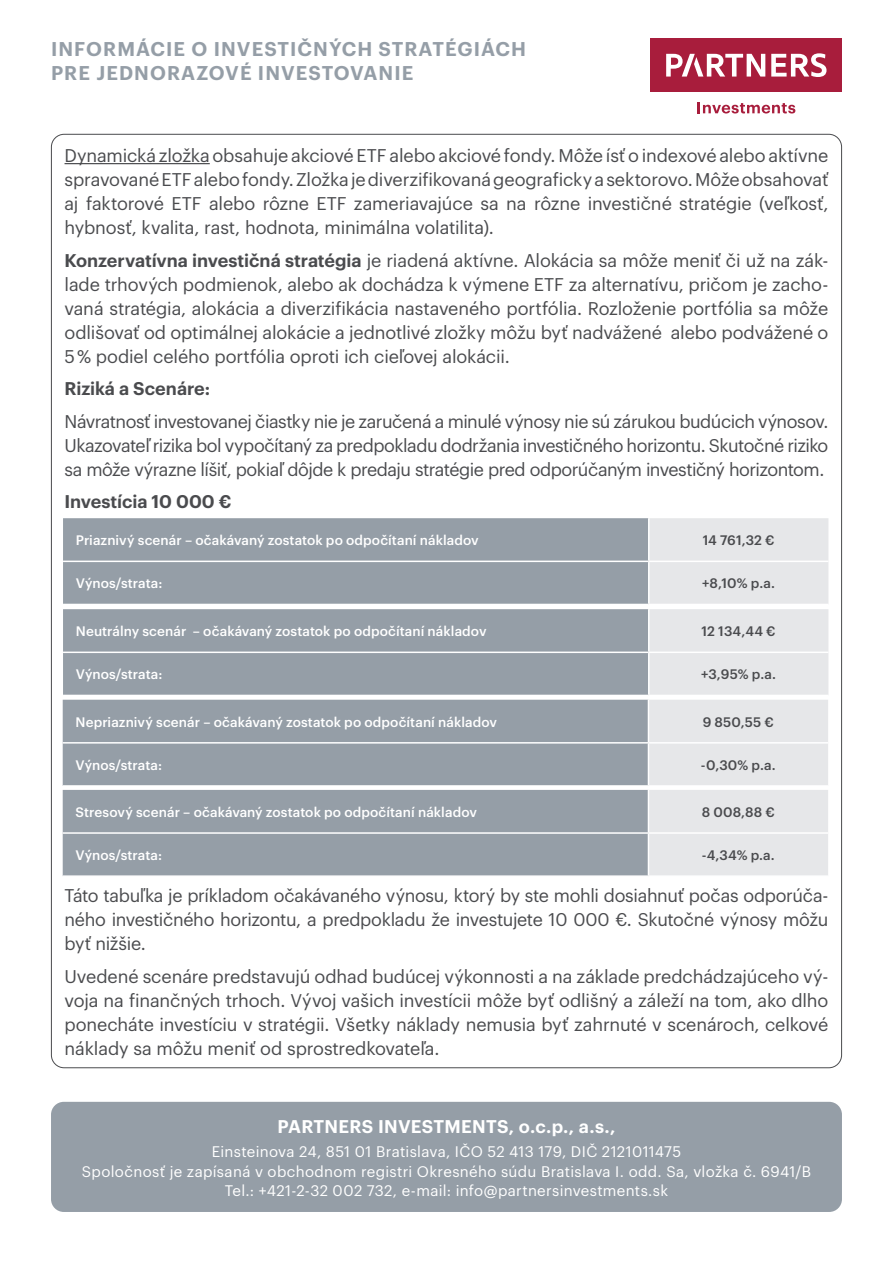
<style>
.page{position:relative;width:893px;height:1263px;background:#fff}
.page>*{position:absolute;margin:0;border:0;box-sizing:border-box;transform-origin:0 0}
.t1{font:600 19.5px/23.4px "Graphik";letter-spacing:.055em;color:#959ea7}
.t2{font:18px/24px "Graphik";letter-spacing:-.015em;color:#4a4b4e;text-align:justify}
.t3{font:600 18px "Graphik";letter-spacing:.01em;color:#fff}
.t4{font:600 18px "Graphik";letter-spacing:-.005em;color:#4a4b4e}
.t5{font:15px/19.5px "Graphik";letter-spacing:.02em;color:#fff;text-align:center}
.t6{font:500 13.5px "Graphik";letter-spacing:.005em;color:#fff}
.t7{font:500 13.5px "Graphik";letter-spacing:.01em;color:#4a4b4e}
.s1{font-weight:600}
</style>
<div class="page">
<div style="left:51px;top:1102px;width:791px;height:110px;background:#959ea7;border-radius:13px"></div>
<div style="left:651px;top:38px;width:191px;height:54px;background:#a81d3c"></div>
<svg style="left:771px;top:53px;width:55px;height:24px"></svg>
<svg style="left:666px;top:54px;width:99px;height:23px"></svg>
<svg style="left:698px;top:102px;width:97px;height:11px"></svg>
<hr style="left:65px;top:163px;width:145px;height:1px;background:#4a4b4e">
<div style="left:63px;top:518px;width:585px;height:86px;background:#959ea7"></div>
<hr style="left:63px;top:561px;width:586px;height:1px;background:#fff">
<div style="left:63px;top:609px;width:585px;height:86px;background:#959ea7"></div>
<hr style="left:63px;top:651px;width:586px;height:2px;background:#fff">
<div style="left:63px;top:790px;width:585px;height:85px;background:#959ea7"></div>
<hr style="left:63px;top:832px;width:585px;height:2px;background:#fff">
<div style="left:63px;top:700px;width:585px;height:85px;background:#959ea7"></div>
<svg style="left:648px;top:518px;width:180px;height:358px;background:#e8e9ea"></svg>
<hr style="left:648px;top:700px;width:1px;height:42px;background:#fff">
<hr style="left:63px;top:742px;width:585px;height:1px;background:#fff">
<hr style="left:648px;top:742px;width:180px;height:1px;background:#fff">
<hr style="left:648px;top:743px;width:1px;height:42px;background:#fff">
<hr style="left:648px;top:785px;width:180px;height:2px;background:#fff">
<p class="t1" style="left:51px;top:36px;width:476px">INFORMÁCIE O INVESTIČNÝCH STRATÉGIÁCH<br>PRE JEDNORAZOVÉ INVESTOVANIE</p>
<p class="t2" style="left:65px;top:142px;width:765px">Dynamická zložka obsahuje akciové ETF alebo akciové fondy. Môže ísť o indexové alebo aktívne spravované ETF alebo fondy. Zložka je diverzifikovaná geograficky a sektorovo. Môže obsahovať aj faktorové ETF alebo rôzne ETF zameriavajúce sa na rôzne investičné stratégie (veľkosť, hybnosť, kvalita, rast, hodnota, minimálna volatilita).</p>
<p class="t2" style="left:65px;top:246px;width:765px"><span class="s1">Konzervatívna investičná stratégia</span> je riadená aktívne. Alokácia sa môže meniť či už na zák&shy;lade trhových podmienok, alebo ak dochádza k výmene ETF za alternatívu, pričom je zacho&shy;vaná stratégia, alokácia a diverzifikácia nastaveného portfólia. Rozloženie portfólia sa môže odlišovať od optimálnej alokácie a jednotlivé zložky môžu byť nadvážené alebo podvážené o 5 % podiel celého portfólia oproti ich cieľovej alokácii.</p>
<p class="t4" style="left:65px;top:375px;width:147px">Riziká a Scenáre:</p>
<p class="t2" style="left:65px;top:407px;width:765px">Návratnosť investovanej čiastky nie je zaručená a minulé výnosy nie sú zárukou budúcich výnosov.<br>Ukazovateľ rizika bol vypočítaný za predpokladu dodržania investičného horizontu. Skutočné riziko sa môže výrazne líšiť, pokiaľ dôjde k predaju stratégie pred odporúčaným investičný horizontom.</p>
<p class="t4" style="left:65px;top:488px;width:168px">Investícia 10 000 €</p>
<p class="t6" style="left:76px;top:530px;width:404px">Priaznivý scenár – očakávaný zostatok po odpočítaní nákladov</p>
<p class="t7" style="left:703px;top:530px;width:73px">14 761,32 €</p>
<p class="t6" style="left:76px;top:573px;width:88px">Výnos/strata:</p>
<p class="t7" style="left:702px;top:573px;width:74px">+8,10% p.a.</p>
<p class="t6" style="left:76px;top:621px;width:412px">Neutrálny scenár – očakávaný zostatok po odpočítaní nákladov</p>
<p class="t7" style="left:702px;top:621px;width:75px">12 134,44 €</p>
<p class="t6" style="left:76px;top:664px;width:88px">Výnos/strata:</p>
<p class="t7" style="left:701px;top:664px;width:76px">+3,95% p.a.</p>
<p class="t6" style="left:75px;top:711px;width:423px">Nepriaznivý scenár – očakávaný zostatok po odpočítaní nákladov</p>
<p class="t7" style="left:703px;top:711px;width:73px">9 850,55 €</p>
<p class="t6" style="left:75px;top:755px;width:88px">Výnos/strata:</p>
<p class="t7" style="left:701px;top:755px;width:76px">-0,30% p.a.</p>
<p class="t6" style="left:75px;top:802px;width:403px">Stresový scenár – očakávaný zostatok po odpočítaní nákladov</p>
<p class="t7" style="left:702px;top:802px;width:75px">8 008,88 €</p>
<p class="t6" style="left:75px;top:845px;width:88px">Výnos/strata:</p>
<p class="t7" style="left:702px;top:845px;width:74px">-4,34% p.a.</p>
<p class="t2" style="left:65px;top:882px;width:765px">Táto tabuľka je príkladom očakávaného výnosu, ktorý by ste mohli dosiahnuť počas odporúča&shy;ného investičného horizontu, a predpokladu že investujete 10 000 €. Skutočné výnosy môžu byť nižšie.</p>
<p class="t2" style="left:65px;top:963px;width:765px">Uvedené scenáre predstavujú odhad budúcej výkonnosti a na základe predchádzajúceho vý&shy;voja na finančných trhoch. Vývoj vašich investícii môže byť odlišný a záleží na tom, ako dlho ponecháte investíciu v stratégii. Všetky náklady nemusia byť zahrnuté v scenároch, celkové náklady sa môžu meniť od sprostredkovateľa.</p>
<p class="t3" style="left:278px;top:1113px;width:339px">PARTNERS INVESTMENTS, o.c.p., a.s.,</p>
<p class="t5" style="left:82px;top:1141px;width:731px">Einsteinova 24, 851 01 Bratislava, IČO 52 413 179, DIČ 2121011475<br>Spoločnosť je zapísaná v obchodnom registri Okresného súdu Bratislava I. odd. Sa, vložka č. 6941/B<br>Tel.: +421-2-32 002 732, e-mail: info@partnersinvestments.sk</p>
</div>
